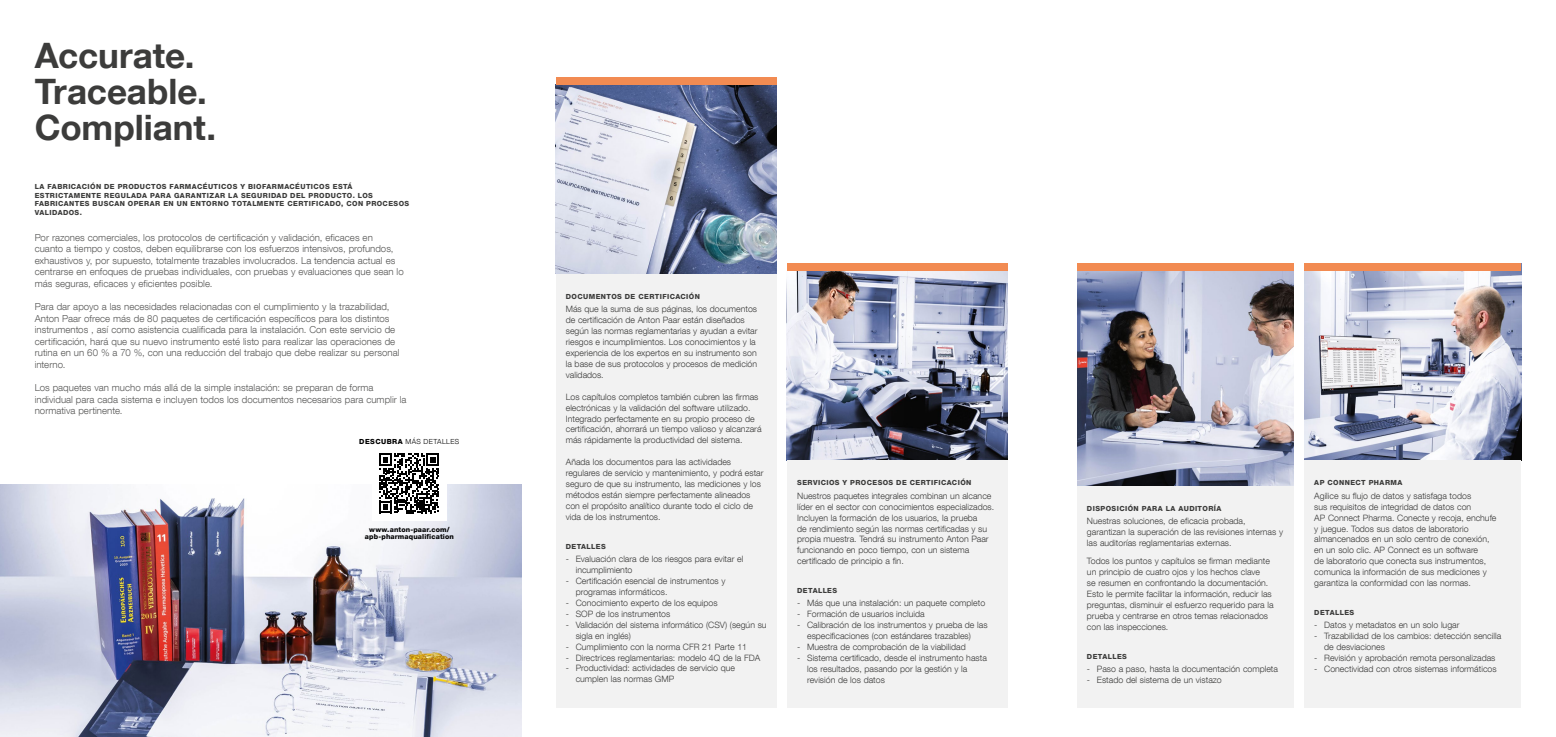
<style>
.page{position:relative;width:1556px;height:737px;background:#fff}
.page>*{position:absolute;margin:0;border:0;box-sizing:border-box;transform-origin:0 0}
.t1{font:700 35px/35.9px "Helvetica Neue LT Com";color:#3c3c3b}
.t2{font:300 9.62px/11.5px "Helvetica Neue LT Com";letter-spacing:.005em;color:#575756}
.t3{font:300 8.75px/10.9px "Helvetica Neue LT Com";color:#3c3c3b}
.t4{font:800 7px/8.8px "Helvetica Neue LT Com";letter-spacing:.06em;color:#3c3c3b}
.t5{font:800 7px/7.9px "Helvetica Neue LT Com";letter-spacing:.02em;color:#020203;text-align:center}
.t6{font:300 7px "Helvetica Neue LT Com";letter-spacing:.055em;color:#000}
.s1{font-weight:800}
</style>
<div class="page">
<img style="left:556px;top:84px;width:220px;height:190px">
<div style="left:556px;top:274px;width:220px;height:433px;background:#f2f2f2"></div>
<div style="left:556px;top:77px;width:220px;height:7px;background:#f28b52"></div>
<img style="left:1304px;top:271px;width:216px;height:189px">
<div style="left:1304px;top:460px;width:216px;height:247px;background:#f2f2f2"></div>
<div style="left:1304px;top:263px;width:216px;height:8px;background:#f28b52"></div>
<img style="left:1077px;top:271px;width:216px;height:215px">
<div style="left:1076px;top:486px;width:217px;height:221px;background:#f2f2f2"></div>
<div style="left:1076px;top:263px;width:217px;height:8px;background:#f28b52"></div>
<img style="left:787px;top:271px;width:220px;height:189px">
<div style="left:787px;top:460px;width:220px;height:247px;background:#f2f2f2"></div>
<div style="left:787px;top:263px;width:220px;height:8px;background:#f28b52"></div>
<img style="left:0;top:484px;width:521px;height:253px">
<div style="left:372px;top:446px;width:74px;height:74px;background:#fff"></div>
<svg style="left:379px;top:453px;width:60px;height:60px"></svg>
<h1 class="t1" style="left:35px;top:37px;width:183px">Accurate.<br>Traceable.<br>Compliant.</h1>
<p class="t4" style="left:35px;top:182px;width:376px">LA FABRICACIÓN DE PRODUCTOS FARMACÉUTICOS Y BIOFARMACÉUTICOS ESTÁ ESTRICTAMENTE REGULADA PARA GARANTIZAR LA SEGURIDAD DEL PRODUCTO. LOS FABRICANTES BUSCAN OPERAR EN UN ENTORNO TOTALMENTE CERTIFICADO, CON PROCESOS VALIDADOS.</p>
<p class="t2" style="left:35px;top:231px;width:370px">Por razones comerciales, los protocolos de certificación y validación, eficaces en<br>cuanto a tiempo y costos, deben equilibrarse con los esfuerzos intensivos, profundos, exhaustivos y, por supuesto, totalmente trazables involucrados. La tendencia actual es centrarse en enfoques de pruebas individuales, con pruebas y evaluaciones que sean lo más seguras, eficaces y eficientes posible.</p>
<p class="t2" style="left:35px;top:301px;width:366px">Para dar apoyo a las necesidades relacionadas con el cumplimiento y la trazabilidad, Anton Paar ofrece más de 80 paquetes de certificación específicos para los distintos instrumentos , así como asistencia cualificada para la instalación. Con este servicio de certificación, hará que su nuevo instrumento esté listo para realizar las operaciones de rutina en un 60 % a 70 %, con una reducción del trabajo que debe realizar su personal interno.</p>
<p class="t2" style="left:35px;top:381px;width:373px">Los paquetes van mucho más allá de la simple instalación: se preparan de forma individual para cada sistema e incluyen todos los documentos necesarios para cumplir la normativa pertinente.</p>
<p class="t6" style="left:359px;top:437px;width:101px"><span class="s1">DESCUBRA</span> MÁS DETALLES</p>
<p class="t5" style="left:365px;top:525px;width:90px">www.anton-paar.com/ apb-pharmaqualification</p>
<p class="t4" style="left:566px;top:292px;width:136px">DOCUMENTOS DE CERTIFICACIÓN</p>
<p class="t3" style="left:566px;top:303px;width:193px">Más que la suma de sus páginas, los documentos de certificación de Anton Paar están diseñados según las normas reglamentarias y ayudan a evitar riesgos e incumplimientos. Los conocimientos y la experiencia de los expertos en su instrumento son la base de sus protocolos y procesos de medición validados.</p>
<p class="t3" style="left:566px;top:391px;width:197px">Los capítulos completos también cubren las firmas electrónicas y la validación del software utilizado.<br>Integrado perfectamente en su propio proceso de certificación, ahorrará un tiempo valioso y alcanzará más rápidamente la productividad del sistema.</p>
<p class="t3" style="left:566px;top:456px;width:199px">Añada los documentos para las actividades regulares de servicio y mantenimiento, y podrá estar seguro de que su instrumento, las mediciones y los métodos están siempre perfectamente alineados con el propósito analítico durante todo el ciclo de vida de los instrumentos.</p>
<p class="t4" style="left:566px;top:541px;width:41px">DETALLES</p>
<p class="t3" style="left:575px;top:553px;width:169px;text-indent:-10px">- Evaluación clara de los riesgos para evitar el incumplimiento</p>
<p class="t3" style="left:575px;top:575px;width:151px;text-indent:-10px">- Certificación esencial de instrumentos y programas informáticos.</p>
<p class="t3" style="left:566px;top:597px;width:153px">- Conocimiento experto de los equipos</p>
<p class="t3" style="left:566px;top:608px;width:106px">- SOP de los instrumentos</p>
<p class="t3" style="left:575px;top:619px;width:192px;text-indent:-10px">- Validación del sistema informático (CSV) (según su sigla en inglés)</p>
<p class="t3" style="left:566px;top:641px;width:183px">- Cumplimiento con la norma CFR 21 Parte 11</p>
<p class="t3" style="left:566px;top:651px;width:196px">- Directrices reglamentarias: modelo 4Q de la FDA</p>
<p class="t3" style="left:575px;top:662px;width:161px;text-indent:-10px">- Productividad: actividades de servicio que cumplen las normas GMP</p>
<p class="t4" style="left:797px;top:478px;width:176px">SERVICIOS Y PROCESOS DE CERTIFICACIÓN</p>
<p class="t3" style="left:797px;top:490px;width:198px">Nuestros paquetes integrales combinan un alcance líder en el sector con conocimientos especializados.<br>Incluyen la formación de los usuarios, la prueba<br>de rendimiento según las normas certificadas y su propia muestra. Tendrá su instrumento Anton Paar funcionando en poco tiempo, con un sistema certificado de principio a fin.</p>
<p class="t4" style="left:797px;top:586px;width:41px">DETALLES</p>
<p class="t3" style="left:797px;top:597px;width:189px">- Más que una instalación: un paquete completo</p>
<p class="t3" style="left:797px;top:608px;width:129px">- Formación de usuarios incluida</p>
<p class="t3" style="left:807px;top:619px;width:182px;text-indent:-10px">- Calibración de los instrumentos y prueba de las especificaciones (con estándares trazables)</p>
<p class="t3" style="left:797px;top:641px;width:170px">- Muestra de comprobación de la viabilidad</p>
<p class="t3" style="left:807px;top:652px;width:181px;text-indent:-10px">- Sistema certificado, desde el instrumento hasta los resultados, pasando por la gestión y la revisión de los datos</p>
<p class="t4" style="left:1086px;top:504px;width:136px">DISPOSICIÓN PARA LA AUDITORÍA</p>
<p class="t3" style="left:1086px;top:515px;width:198px">Nuestras soluciones, de eficacia probada, garantizan la superación de las revisiones internas y las auditorías reglamentarias externas.</p>
<p class="t3" style="left:1086px;top:555px;width:188px">Todos los puntos y capítulos se firman mediante un principio de cuatro ojos y los hechos clave<br>se resumen en confrontando la documentación.<br>Esto le permite facilitar la información, reducir las preguntas, disminuir el esfuerzo requerido para la prueba y centrarse en otros temas relacionados con las inspecciones.</p>
<p class="t4" style="left:1086px;top:651px;width:41px">DETALLES</p>
<p class="t3" style="left:1086px;top:663px;width:192px">- Paso a paso, hasta la documentación completa</p>
<p class="t3" style="left:1086px;top:674px;width:136px">- Estado del sistema de un vistazo</p>
<p class="t4" style="left:1314px;top:478px;width:90px">AP CONNECT PHARMA</p>
<p class="t3" style="left:1314px;top:490px;width:184px">Agilice su flujo de datos y satisfaga todos<br>sus requisitos de integridad de datos con<br>AP Connect Pharma. Conecte y recoja, enchufe y juegue. Todos sus datos de laboratorio almancenados en un solo centro de conexión, en un solo clic. AP Connect es un software<br>de laboratorio que conecta sus instrumentos, comunica la información de sus mediciones y garantiza la conformidad con las normas.</p>
<p class="t4" style="left:1314px;top:608px;width:41px">DETALLES</p>
<p class="t3" style="left:1314px;top:619px;width:147px">- Datos y metadatos en un solo lugar</p>
<p class="t3" style="left:1324px;top:630px;width:178px;text-indent:-10px">- Trazabilidad de los cambios: detección sencilla de desviaciones</p>
<p class="t3" style="left:1314px;top:652px;width:183px">- Revisión y aprobación remota personalizadas</p>
<p class="t3" style="left:1314px;top:663px;width:184px">- Conectividad con otros sistemas informáticos</p>
</div>
